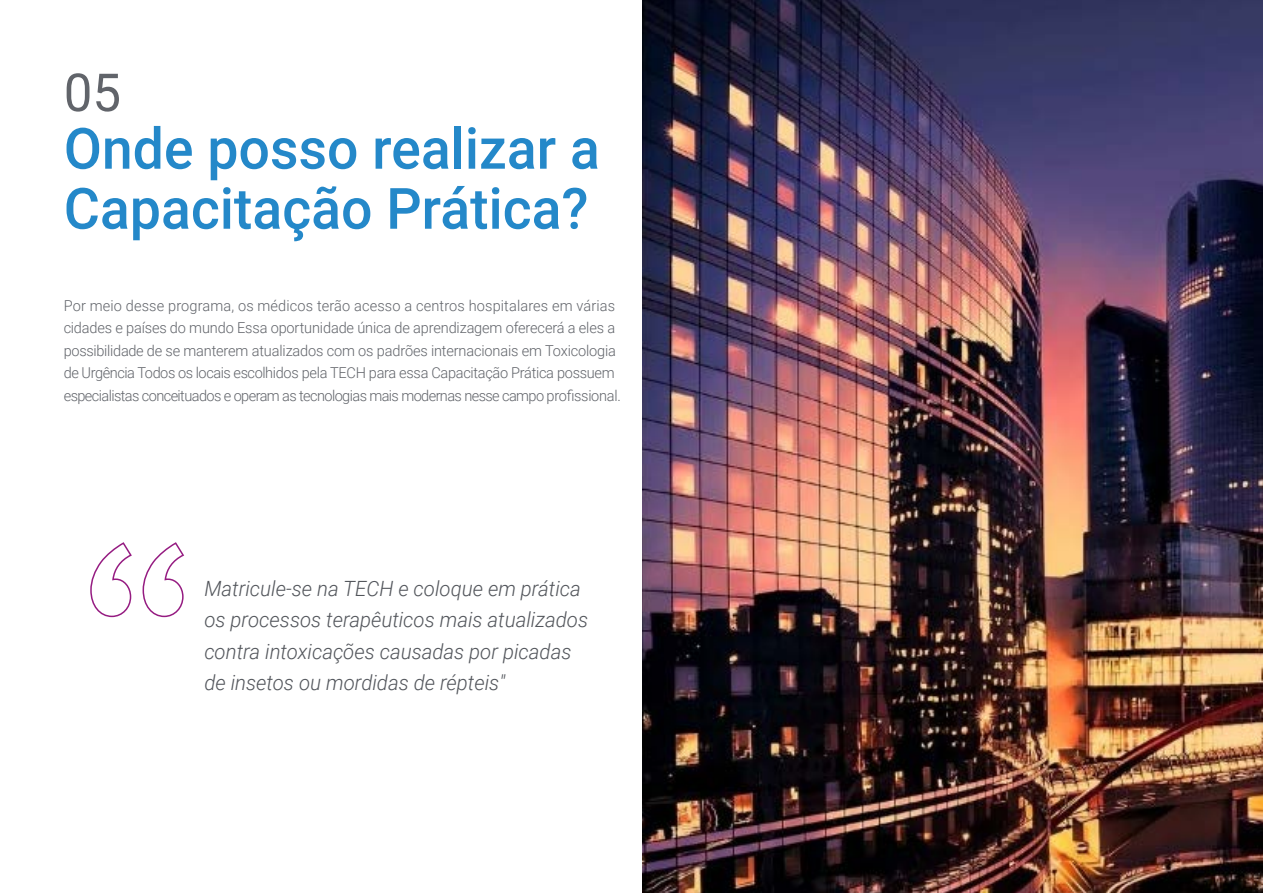
<style>
.page{position:relative;width:1263px;height:893px;background:#fff}
.page>*{position:absolute;margin:0;border:0;box-sizing:border-box;transform-origin:0 0}
.t1{font:500 57px/60px "Roboto";color:#2488c9}
.t2{font:52.5px "Roboto";color:#61646a}
.t3{font:italic 300 21px/31.5px "Roboto";color:#52555b}
.t4{font:300 15px/22.5px "Roboto";letter-spacing:-.01em;color:#61646a}
</style>
<div class="page">
<svg style="left:90px;top:542px;width:94px;height:76px"></svg>
<img style="left:642px;top:0;width:621px;height:893px">
<h2 class="t2" style="left:64px;top:56px;width:59px">05</h2>
<h1 class="t1" style="left:64px;top:116px;width:537px">Onde posso realizar a<br>Capacitação Prática?</h1>
<p class="t4" style="left:64px;top:293px;width:558px">Por meio desse programa, os médicos terão acesso a centros hospitalares em várias cidades e países do mundo Essa oportunidade única de aprendizagem oferecerá a eles a possibilidade de se manterem atualizados com os padrões internacionais em Toxicologia de Urgência Todos os locais escolhidos pela TECH para essa Capacitação Prática possuem especialistas conceituados e operam as tecnologias mais modernas nesse campo profissional.</p>
<h3 class="t3" style="left:204px;top:572px;width:385px">Matricule-se na TECH e coloque em prática os processos terapêuticos mais atualizados contra intoxicações causadas por picadas de insetos ou mordidas de répteis"</h3>
</div>
